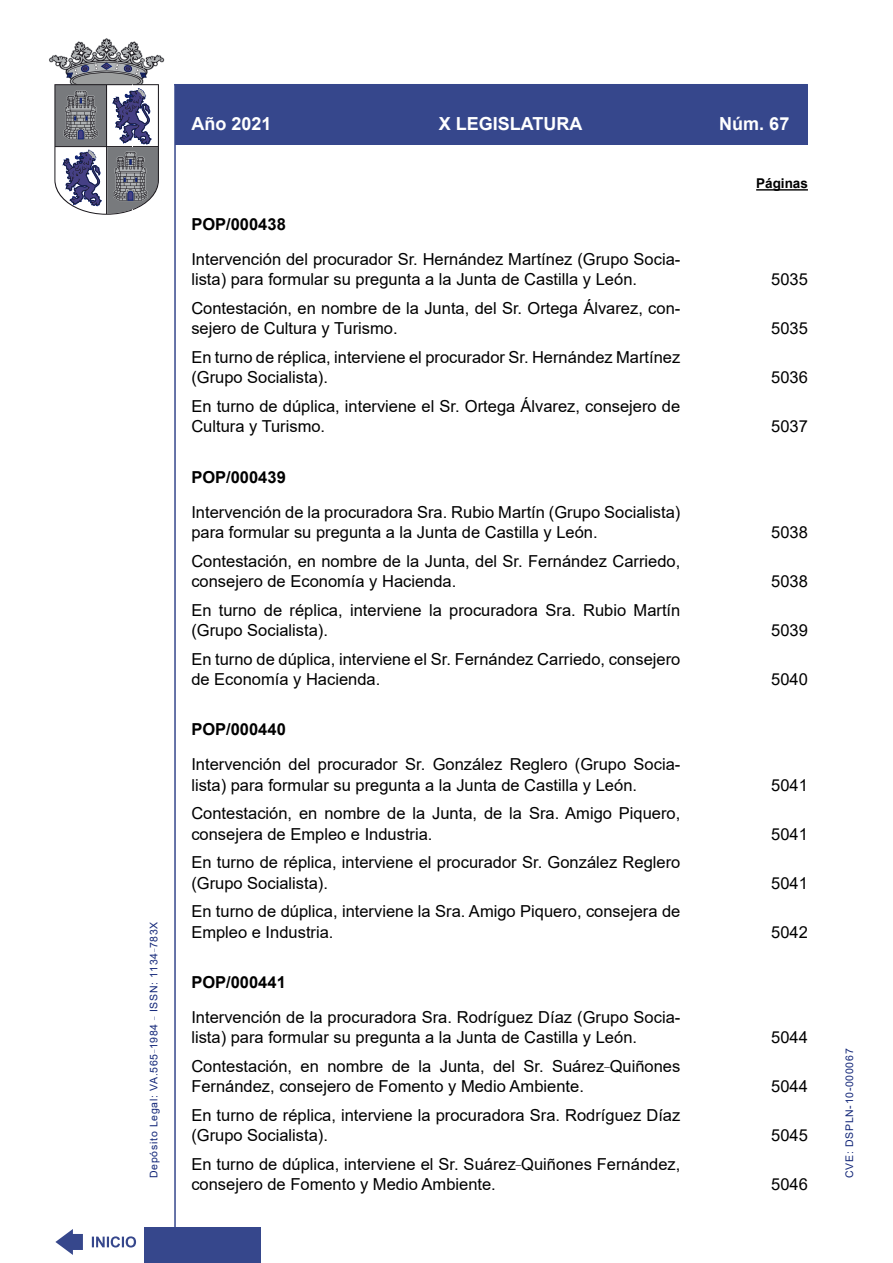
<style>
.page{position:relative;width:893px;height:1263px;background:#fff}
.page>*{position:absolute;margin:0;border:0;box-sizing:border-box;transform-origin:0 0}
.t1{font:700 18px "Arial";color:#fff}
.Sumario{font:16.5px/20.2px "Arial";color:#000}
.SumarioEpigrafe{font:700 16.5px "Arial";color:#000}
.Paginas2mm{font:700 13.5px "Arial";color:#000}
.t2{font:10.5px "Arial";letter-spacing:.065em;color:#122678}
</style>
<div class="page">
<hr style="left:174px;top:84px;width:2px;height:1179px;background:#36478c">
<div style="left:144px;top:1227px;width:117px;height:36px;background:#36478c"></div>
<hr style="left:174px;top:84px;width:634px;height:1px;background:#36478c">
<svg style="left:92px;top:1236px;width:44px;height:11px"></svg>
<svg style="left:55px;top:1229px;width:28px;height:26px"></svg>
<div style="left:175px;top:85px;width:633px;height:60px;background:#36478c"></div>
<svg style="left:49px;top:38px;width:115px;height:177px"></svg>
<hr style="left:756px;top:189px;width:52px;height:2px;background:#000">
<p class="t2" style="left:146px;top:1178px;width:258px;rotate:-90deg">Depósito Legal: VA.565<sup>_</sup>1984 <sup>_</sup> ISSN: 1134<sup>_</sup>783X</p>
<p class="t1" style="left:191px;top:111px;width:82px">Año 2021</p>
<p class="t1" style="left:439px;top:111px;width:145px">X LEGISLATURA</p>
<p class="t1" style="left:719px;top:111px;width:72px">Núm. 67</p>
<p class="SumarioEpigrafe" style="left:191px;top:212px;width:96px">POP/000438</p>
<p class="Sumario" style="left:191px;top:249px;width:490px">Intervención del procurador Sr. Hernández Martínez (Grupo Socia&shy;lista) para formular su pregunta a la Junta de Castilla y León.</p>
<p class="Sumario" style="left:191px;top:298px;width:490px">Contestación, en nombre de la Junta, del Sr. Ortega Álvarez, con&shy;sejero de Cultura y Turismo.</p>
<p class="Sumario" style="left:191px;top:347px;width:490px">En turno de réplica, interviene el procurador Sr. Hernández Martínez (Grupo Socialista).</p>
<p class="Sumario" style="left:191px;top:396px;width:490px">En turno de dúplica, interviene el Sr. Ortega Álvarez, consejero de<br>Cultura y Turismo.</p>
<p class="SumarioEpigrafe" style="left:191px;top:465px;width:96px">POP/000439</p>
<p class="Sumario" style="left:191px;top:502px;width:490px">Intervención de la procuradora Sra. Rubio Martín (Grupo Socialista) para formular su pregunta a la Junta de Castilla y León.</p>
<p class="Sumario" style="left:191px;top:551px;width:490px">Contestación, en nombre de la Junta, del Sr. Fernández Carriedo, consejero de Economía y Hacienda.</p>
<p class="Sumario" style="left:191px;top:600px;width:490px">En turno de réplica, interviene la procuradora Sra. Rubio Martín (Grupo Socialista).</p>
<p class="Sumario" style="left:191px;top:649px;width:490px">En turno de dúplica, interviene el Sr. Fernández Carriedo, consejero de Economía y Hacienda.</p>
<p class="SumarioEpigrafe" style="left:191px;top:718px;width:96px">POP/000440</p>
<p class="Sumario" style="left:191px;top:754px;width:489px">Intervención del procurador Sr. González Reglero (Grupo Socia&shy;lista) para formular su pregunta a la Junta de Castilla y León.</p>
<p class="Sumario" style="left:191px;top:803px;width:490px">Contestación, en nombre de la Junta, de la Sra. Amigo Piquero, consejera de Empleo e Industria.</p>
<p class="Sumario" style="left:191px;top:852px;width:490px">En turno de réplica, interviene el procurador Sr. González Reglero (Grupo Socialista).</p>
<p class="Sumario" style="left:191px;top:901px;width:490px">En turno de dúplica, interviene la Sra. Amigo Piquero, consejera de<br>Empleo e Industria.</p>
<p class="SumarioEpigrafe" style="left:191px;top:970px;width:96px">POP/000441</p>
<p class="Sumario" style="left:191px;top:1007px;width:489px">Intervención de la procuradora Sra. Rodríguez Díaz (Grupo Socia&shy;lista) para formular su pregunta a la Junta de Castilla y León.</p>
<p class="Sumario" style="left:191px;top:1056px;width:490px">Contestación, en nombre de la Junta, del Sr. Suárez<sup>_</sup>Quiñones<br>Fernández, consejero de Fomento y Medio Ambiente.</p>
<p class="Sumario" style="left:191px;top:1105px;width:490px">En turno de réplica, interviene la procuradora Sra. Rodríguez Díaz (Grupo Socialista).</p>
<p class="Sumario" style="left:191px;top:1154px;width:490px">En turno de dúplica, interviene el Sr. Suárez<sup>_</sup>Quiñones Fernández, consejero de Fomento y Medio Ambiente.</p>
<p class="Paginas2mm" style="left:756px;top:174px;width:53px">Páginas</p>
<p class="Sumario" style="left:771px;top:269px;width:38px">5035</p>
<p class="Sumario" style="left:771px;top:318px;width:38px">5035</p>
<p class="Sumario" style="left:771px;top:367px;width:38px">5036</p>
<p class="Sumario" style="left:771px;top:416px;width:38px">5037</p>
<p class="Sumario" style="left:771px;top:522px;width:38px">5038</p>
<p class="Sumario" style="left:771px;top:571px;width:38px">5038</p>
<p class="Sumario" style="left:771px;top:620px;width:38px">5039</p>
<p class="Sumario" style="left:771px;top:669px;width:38px">5040</p>
<p class="Sumario" style="left:771px;top:774px;width:38px">5041</p>
<p class="Sumario" style="left:771px;top:823px;width:38px">5041</p>
<p class="Sumario" style="left:771px;top:872px;width:38px">5041</p>
<p class="Sumario" style="left:771px;top:921px;width:38px">5042</p>
<p class="Sumario" style="left:771px;top:1027px;width:38px">5044</p>
<p class="Sumario" style="left:771px;top:1076px;width:38px">5044</p>
<p class="Sumario" style="left:771px;top:1125px;width:38px">5045</p>
<p class="Sumario" style="left:771px;top:1174px;width:38px">5046</p>
<p class="t2" style="left:842px;top:1178px;width:131px;rotate:-90deg">CVE: DSPLN-10-000067</p>
</div>
